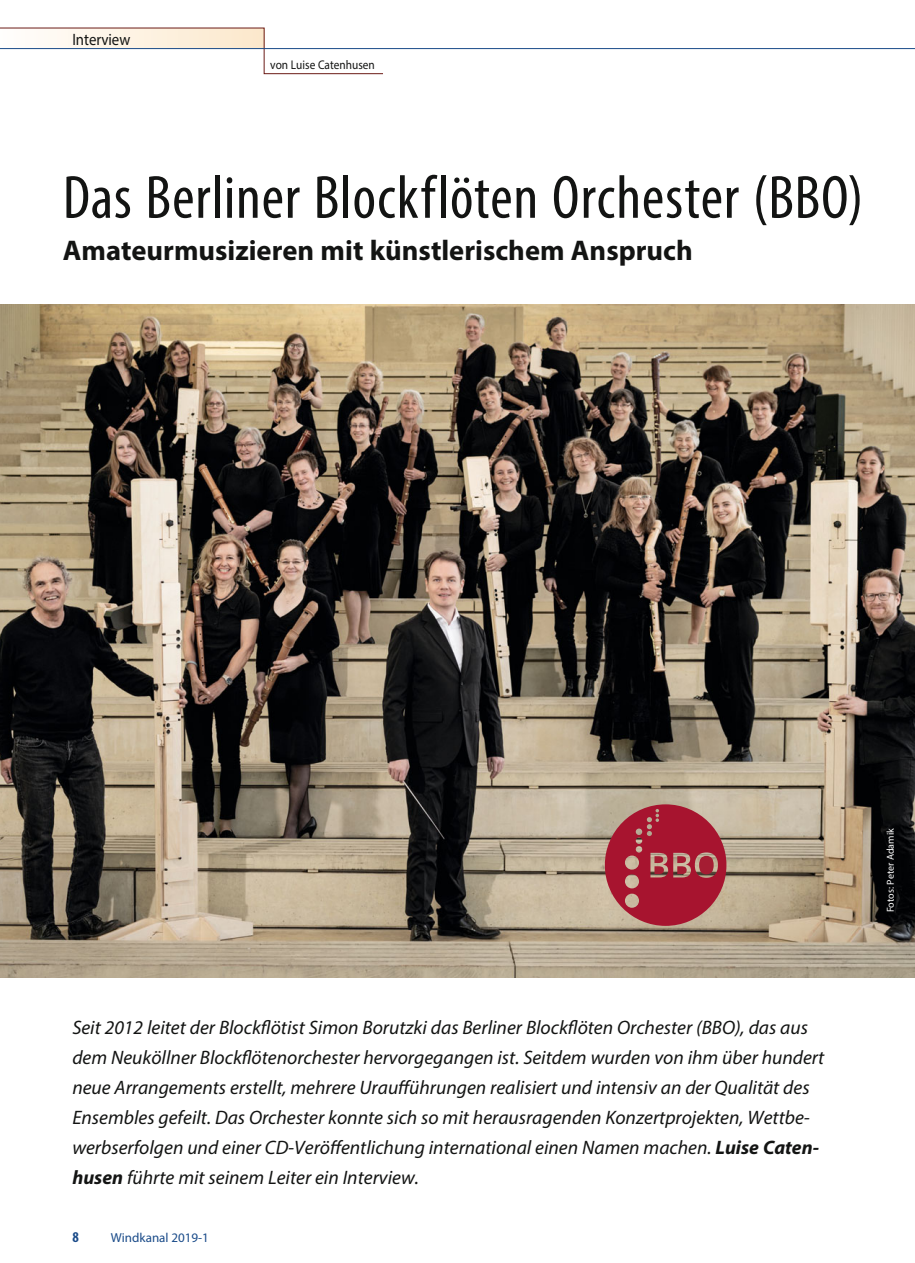
<style>
.page{position:relative;width:915px;height:1263px;background:#fff}
.page>*{position:absolute;margin:0;border:0;box-sizing:border-box;transform-origin:0 0}
.t1{font:condensed 61.5px "Myriad Pro";letter-spacing:.01em;color:#131413}
.t2{font:700 28.5px "Myriad Pro";color:#131413}
.t3{font:italic 19.5px/30px "Myriad Pro";color:#131413}
.t4{font:16.5px "Myriad Pro";color:#131413;scale:.9 1}
.t5{font:700 condensed 15px "Myriad Pro";color:#1a4b89}
.t6{font:13.05px "Myriad Pro";color:#1a4b89}
.t7{font:12.6px "Myriad Pro";color:#131413;scale:.9 1}
.t8{font:10.05px "Myriad Pro";color:#fff}
.s1{font-weight:700}
</style>
<div class="page">
<svg style="left:0;top:27px;width:383px;height:47px"></svg>
<img style="left:0;top:304px;width:914px;height:673px">
<svg style="left:604px;top:804px;width:122px;height:122px;background:#ae4651"></svg>
<hr style="left:0;top:48px;width:914px;height:1px;background:#1a4b89">
<p class="t4" style="left:72px;top:29px;width:66px">Interview</p>
<p class="t7" style="left:270px;top:57px;width:118px">von Luise Catenhusen</p>
<h1 class="t1" style="left:63px;top:160px;width:801px">Das Berliner Blockflöten Orchester (BBO)</h1>
<h2 class="t2" style="left:63px;top:232px;width:631px">Amateurmusizieren mit künstlerischem Anspruch</h2>
<p class="t3" style="left:72px;top:1012px;width:753px">Seit 2012 leitet der Blockflötist Simon Borutzki das Berliner Blockflöten Orchester (BBO), das aus dem Neuköllner Blockflötenorchester hervorgegangen ist. Seitdem wurden von ihm über hundert neue Arrangements erstellt, mehrere Uraufführungen realisiert und intensiv an der Qualität des Ensembles gefeilt. Das Orchester konnte sich so mit herausragenden Konzertprojekten, Wettbe&shy;werbserfolgen und einer CD-Veröffentlichung international einen Namen machen. <span class="s1">Luise Caten&shy;husen</span> führte mit seinem Leiter ein Interview.</p>
<p class="t5" style="left:72px;top:1228px;width:8px">8</p>
<p class="t6" style="left:111px;top:1230px;width:99px">Windkanal 2019-1</p>
<p class="t8" style="left:883px;top:912px;width:86px;rotate:-90deg">Fotos: Peter Adamik</p>
</div>
